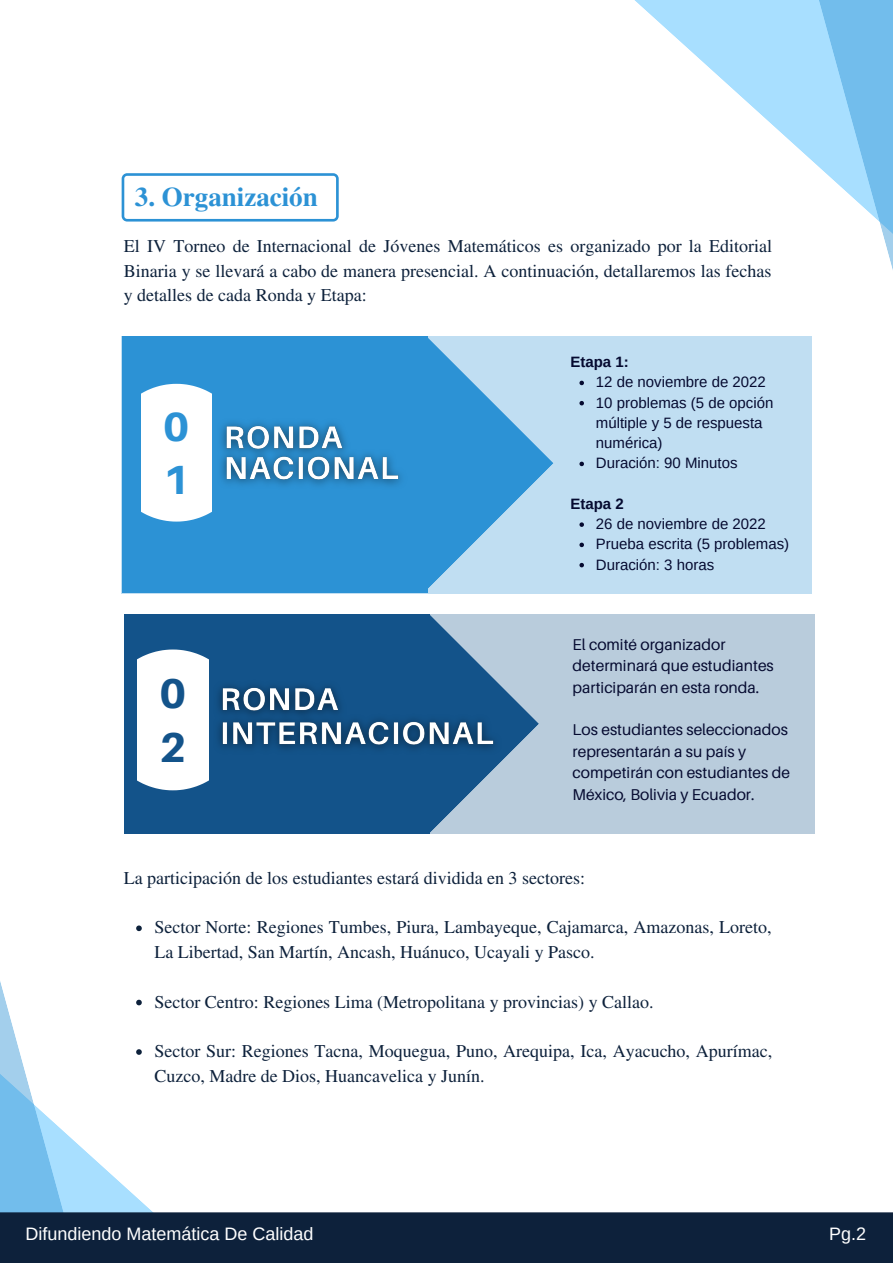
<style>
.page{position:relative;width:893px;height:1264px;background:#fff}
.page>*{position:absolute;margin:0;border:0;box-sizing:border-box;transform-origin:0 0}
.t1{font:800 41.7px/53.8px "Aileron";color:#13538a}
.t2{font:800 40.8px/52.7px "Aileron";color:#2c92d5}
.t3{font:700 27px "Free Serif";color:#2c92d5}
.t4{font:18px/24.8px "Free Serif";color:#0d213b}
.t5{font:18px "Arimo";color:#fff}
.t6{font:15.6px/21.3px "Aileron";color:#050a30}
.t7{font:15px/20.2px "Arimo";color:#050a30}
.t8{font:700 15px "Arimo";color:#050a30}
</style>
<div class="page">
<svg style="left:95px;top:1054px;width:58px;height:158px"></svg>
<svg style="left:0;top:981px;width:95px;height:231px"></svg>
<div style="left:0;top:1212px;width:892px;height:50px;background:#0d213b"></div>
<svg style="left:634px;top:0;width:168px;height:152px"></svg>
<svg style="left:802px;top:0;width:90px;height:266px"></svg>
<svg style="left:122px;top:173px;width:217px;height:48px"></svg>
<div style="left:122px;top:336px;width:690px;height:257px;background:#c0def2"></div>
<svg style="left:579px;top:381px;width:5px;height:4px"></svg>
<svg style="left:579px;top:401px;width:5px;height:4px"></svg>
<svg style="left:579px;top:461px;width:5px;height:5px"></svg>
<svg style="left:579px;top:522px;width:5px;height:5px"></svg>
<svg style="left:579px;top:542px;width:5px;height:5px"></svg>
<svg style="left:579px;top:563px;width:5px;height:4px"></svg>
<div style="left:122px;top:336px;width:305px;height:256px;background:#2c92d5"></div>
<svg style="left:427px;top:336px;width:126px;height:253px;fill:#2c92d5"></svg>
<div style="left:124px;top:614px;width:690px;height:219px;background:#b9ccdc"></div>
<div style="left:124px;top:614px;width:305px;height:219px;background:#13538a"></div>
<svg style="left:429px;top:614px;width:110px;height:219px"></svg>
<img style="left:211px;top:405px;width:190px;height:96px">
<div style="left:141px;top:384px;width:70px;height:137px;background:#fff"></div>
<img style="left:208px;top:667px;width:308px;height:99px">
<div style="left:137px;top:649px;width:71px;height:141px;background:#fff"></div>
<svg style="left:136px;top:925px;width:6px;height:6px"></svg>
<svg style="left:136px;top:999px;width:6px;height:6px"></svg>
<svg style="left:136px;top:1049px;width:6px;height:5px"></svg>
<h3 class="t3" style="left:135px;top:182px;width:184px">3. Organización</h3>
<p class="t4" style="left:124px;top:234px;width:650px;text-align:justify">El IV Torneo de Internacional de Jóvenes Matemáticos es organizado por la Editorial Binaria y se llevará a cabo de manera presencial. A continuación, detallaremos las fechas y detalles de cada Ronda y Etapa:</p>
<h2 class="t2" style="left:163px;top:400px;width:28px">0<br>1</h2>
<h1 class="t1" style="left:159px;top:666px;width:28px">0<br>2</h1>
<p class="t8" style="left:570px;top:353px;width:60px">Etapa 1:</p>
<p class="t7" style="left:596px;top:372px;width:179px">12 de noviembre de 2022<br>10 problemas (5 de opción múltiple y 5 de respuesta numérica)<br>Duración: 90 Minutos</p>
<p class="t8" style="left:570px;top:495px;width:55px">Etapa 2</p>
<p class="t7" style="left:596px;top:514px;width:195px">26 de noviembre de 2022<br>Prueba escrita (5 problemas)<br>Duración: 3 horas</p>
<p class="t6" style="left:572px;top:633px;width:203px">El comité organizador determinará que estudiantes participarán en esta ronda.</p>
<p class="t6" style="left:572px;top:719px;width:219px">Los estudiantes seleccionados representarán a su país y competirán con estudiantes de<br>México, Bolivia y Ecuador.</p>
<p class="t4" style="left:124px;top:866px;width:463px">La participación de los estudiantes estará dividida en 3 sectores:</p>
<p class="t4" style="left:154px;top:915px;width:618px">Sector Norte: Regiones Tumbes, Piura, Lambayeque, Cajamarca, Amazonas, Loreto,<br>La Libertad, San Martín, Ancash, Huánuco, Ucayali y Pasco.</p>
<p class="t4" style="left:154px;top:989px;width:501px">Sector Centro: Regiones Lima (Metropolitana y provincias) y Callao.</p>
<p class="t4" style="left:154px;top:1039px;width:619px">Sector Sur: Regiones Tacna, Moquegua, Puno, Arequipa, Ica, Ayacucho, Apurímac,<br>Cuzco, Madre de Dios, Huancavelica y Junín.</p>
<p class="t5" style="left:26px;top:1223px;width:289px">Difundiendo Matemática De Calidad</p>
<p class="t5" style="left:829px;top:1223px;width:38px">Pg.2</p>
</div>
